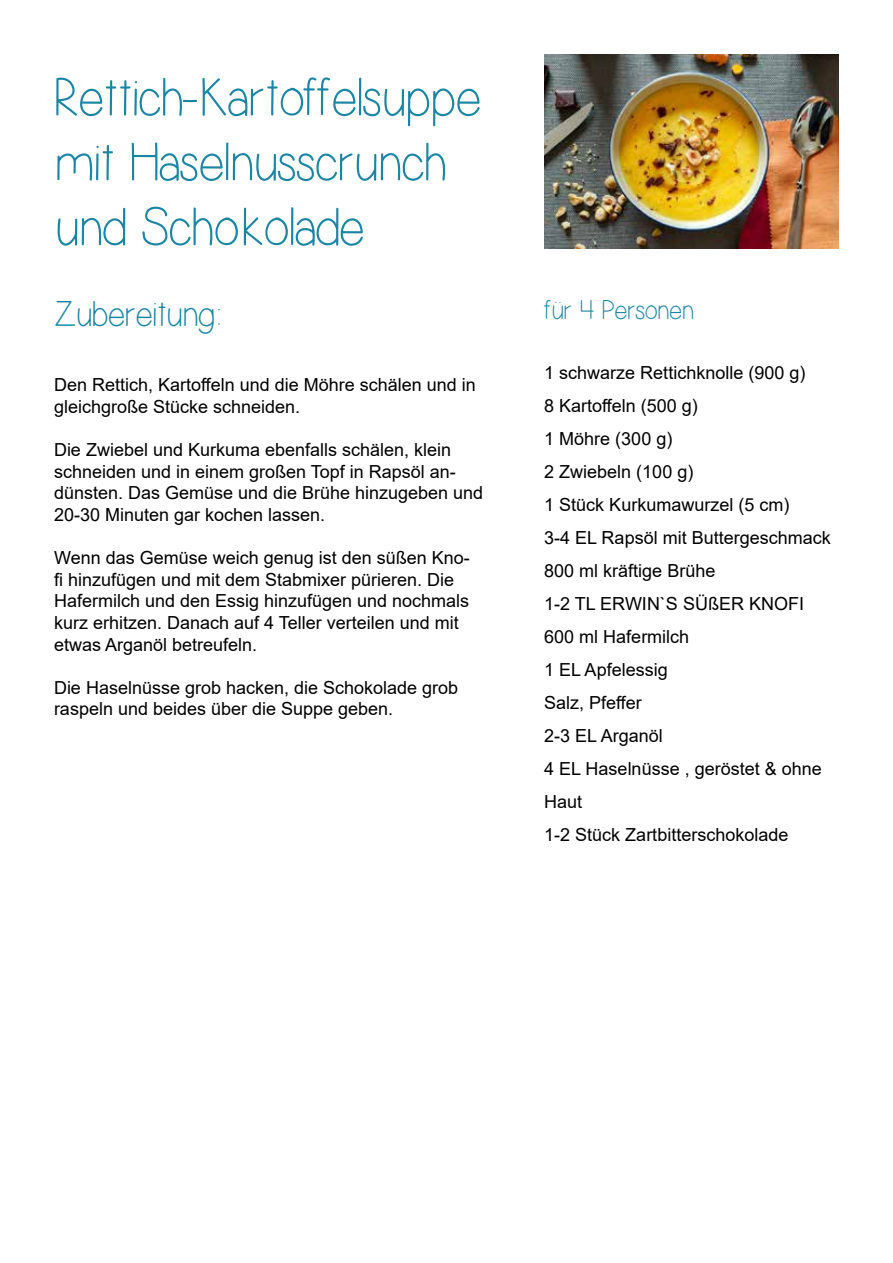
<style>
.page{position:relative;width:893px;height:1263px;background:#fff}
.page>*{position:absolute;margin:0;border:0;box-sizing:border-box;transform-origin:0 0}
.t1{font:54px/64.8px "Simplicity";color:#1b86a4}
.t2{font:36px "Simplicity";color:#1b86a4}
.t3{font:27px "Simplicity";color:#1b86a4}
.t4{font:18px/33px "Arial";color:#000}
</style>
<div class="page">
<img style="left:544px;top:54px;width:294px;height:194px">
<h1 class="t1" style="left:54px;top:67px;width:427px">Rettich-Kartoffelsuppe mit Haselnusscrunch und Schokolade</h1>
<h2 class="t2" style="left:54px;top:296px;width:168px">Zubereitung:</h2>
<p class="t4" style="left:54px;top:374px;width:423px;line-height:21.6px">Den Rettich, Kartoffeln und die Möhre schälen und in gleichgroße Stücke schneiden.</p>
<p class="t4" style="left:54px;top:439px;width:431px;line-height:21.6px">Die Zwiebel und Kurkuma ebenfalls schälen, klein schneiden und in einem großen Topf in Rapsöl an&shy;dünsten. Das Gemüse und die Brühe hinzugeben und 20-30 Minuten gar kochen lassen.</p>
<p class="t4" style="left:54px;top:547px;width:417px;line-height:21.6px">Wenn das Gemüse weich genug ist den süßen Kno&shy;fi hinzufügen und mit dem Stabmixer pürieren. Die Hafermilch und den Essig hinzufügen und nochmals kurz erhitzen. Danach auf 4 Teller verteilen und mit etwas Arganöl betreufeln.</p>
<p class="t4" style="left:54px;top:676px;width:406px;line-height:21.6px">Die Haselnüsse grob hacken, die Schokolade grob raspeln und beides über die Suppe geben.</p>
<h3 class="t3" style="left:544px;top:296px;width:151px">für 4 Personen</h3>
<p class="t4" style="left:544px;top:356px;width:288px">1 schwarze Rettichknolle (900 g)<br>8 Kartoffeln (500 g)<br>1 Möhre (300 g)<br>2 Zwiebeln (100 g)<br>1 Stück Kurkumawurzel (5 cm)<br>3-4 EL Rapsöl mit Buttergeschmack<br>800 ml kräftige Brühe<br>1-2 TL ERWIN`S SÜßER KNOFI<br>600 ml Hafermilch<br>1 EL Apfelessig<br>Salz, Pfeffer<br>2-3 EL Arganöl<br>4 EL Haselnüsse , geröstet &amp; ohne<br>Haut<br>1-2 Stück Zartbitterschokolade</p>
</div>
